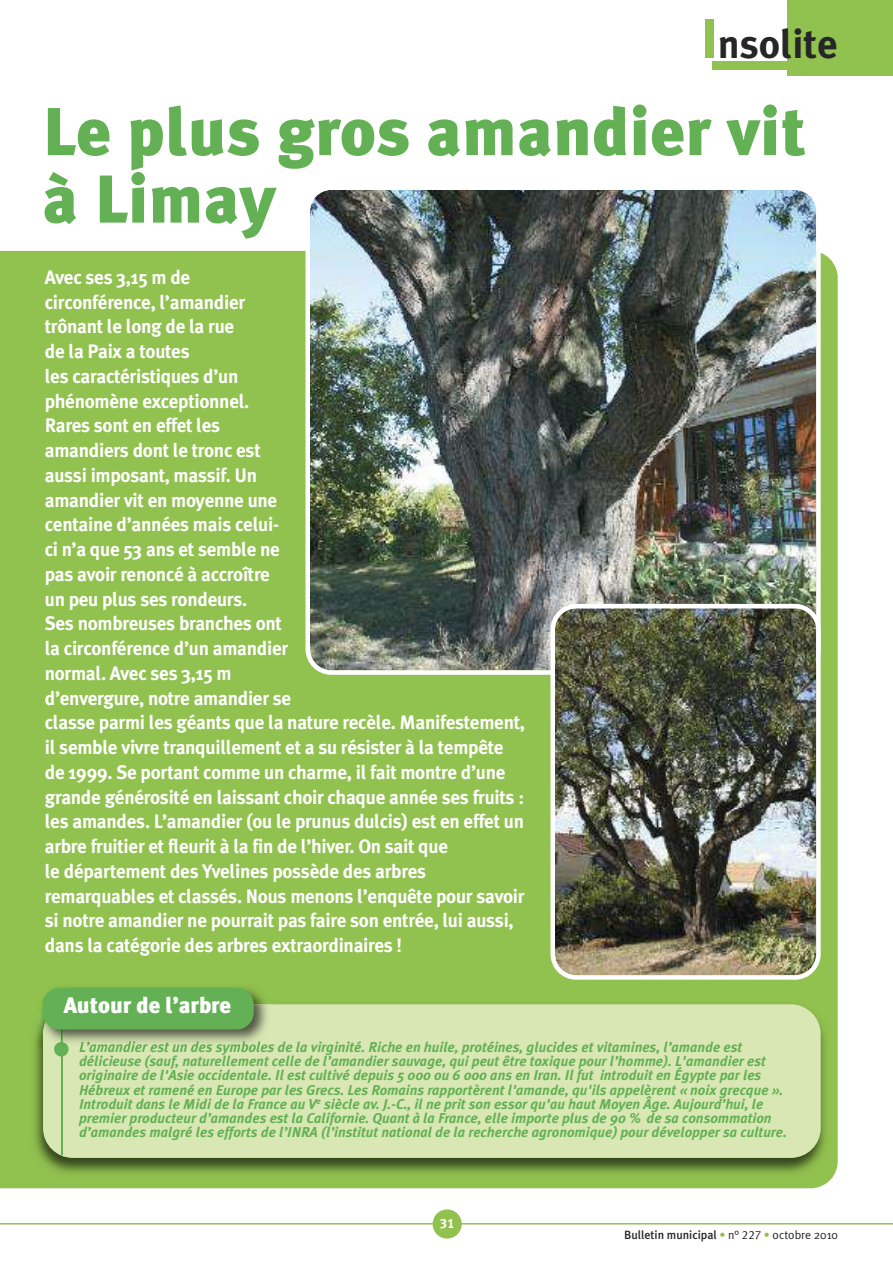
<style>
.page{position:relative;width:893px;height:1263px;background:#fff}
.page>*{position:absolute;margin:0;border:0;box-sizing:border-box;transform-origin:0 0}
.t1{font:900 67.5px/67.5px "Meta Plus";letter-spacing:.01em;color:#63b154}
.t2{font:700 40.5px "Meta Plus";color:#272627}
.t3{font:900 22.5px "Meta Plus";color:#fff}
.t4{font:700 19.5px/24.8px "Meta Plus";letter-spacing:-.015em;color:#fff}
.t5{font:italic 700 14.25px/14.2px "Meta Plus";color:#63b154}
.t6{font:13.5px "Meta Plus Bold Caps";color:#fff}
.t7{font:500 12px "Meta Plus";color:#272627}
.s1{font-size:55.5px;color:#91c14f}
.s2{font-family:"Meta Plus Normal";font-weight:400;color:#91c14f}
.s3{font-family:"Meta Plus Normal";font-weight:400}
.s4{font-family:"Meta Plus Normal Caps";font-weight:400}
</style>
<div class="page">
<hr style="left:0;top:1223px;width:893px;height:1px;background:#91c14f">
<div style="left:433px;top:1209px;width:29px;height:29px;background:#91c14f;border-radius:50%"></div>
<div style="left:787px;top:0;width:106px;height:76px;background:#91c14f"></div>
<div style="left:712px;top:61px;width:181px;height:9px;background:#91c14f"></div>
<div style="left:0;top:251px;width:838px;height:937px;background:#91c14f"></div>
<img style="left:305px;top:190px;width:516px;height:485px">
<img style="left:550px;top:604px;width:271px;height:376px">
<img style="left:28px;top:1000px;width:804px;height:180px">
<div style="left:43px;top:1004px;width:778px;height:154px;background:#d9e7b4;border-radius:30px"></div>
<hr style="left:61px;top:1026px;width:2px;height:129px;background:#63b154">
<div style="left:54px;top:1042px;width:15px;height:14px;background:#63b154;border-radius:50%"></div>
<img style="left:36px;top:981px;width:237px;height:68px">
<img style="left:43px;top:1004px;width:230px;height:45px">
<img style="left:80px;top:1041px;width:84px;height:8px">
<svg style="left:61px;top:1029px;width:2px;height:13px"></svg>
<img style="left:54px;top:1042px;width:15px;height:7px">
<div style="left:43px;top:988px;width:211px;height:41px;background:#63b154;border-radius:17px"></div>
<h2 class="t2" style="left:700px;top:20px;width:139px"><span class="s1">I</span>nsolite</h2>
<h1 class="t1" style="left:43px;top:98px;width:765px">Le plus gros amandier vit à Limay</h1>
<p class="t4" style="left:45px;top:265px;width:482px">Avec ses 3,15 m de<br>circonférence, l’amandier<br>trônant le long de la rue<br>de la Paix a toutes<br>les caractéristiques d’un<br>phénomène exceptionnel.<br>Rares sont en effet les<br>amandiers dont le tronc est<br>aussi imposant, massif. Un<br>amandier vit en moyenne une<br>centaine d’années mais celui-<br>ci n’a que 53 ans et semble ne<br>pas avoir renoncé à accroître<br>un peu plus ses rondeurs.<br>Ses nombreuses branches ont<br>la circonférence d’un amandier<br>normal. Avec ses 3,15 m<br>d’envergure, notre amandier se<br>classe parmi les géants que la nature recèle. Manifestement, il semble vivre tranquillement et a su résister à la tempête de 1999. Se portant comme un charme, il fait montre d’une grande générosité en laissant choir chaque année ses fruits : les amandes. L’amandier (ou le prunus dulcis) est en effet un arbre fruitier et fleurit à la fin de l’hiver. On sait que<br>le département des Yvelines possède des arbres remarquables et classés. Nous menons l’enquête pour savoir si notre amandier ne pourrait pas faire son entrée, lui aussi, dans la catégorie des arbres extraordinaires !</p>
<p class="t3" style="left:64px;top:992px;width:169px">Autour de l’arbre</p>
<p class="t5" style="left:79px;top:1040px;width:709px">L’amandier est un des symboles de la virginité. Riche en huile, protéines, glucides et vitamines, l’amande est délicieuse (sauf, naturellement celle de l’amandier sauvage, qui peut être toxique pour l’homme). L'amandier est originaire de l'Asie occidentale. Il est cultivé depuis 5 000 ou 6 000 ans en Iran. Il fut introduit en Égypte par les Hébreux et ramené en Europe par les Grecs. Les Romains rapportèrent l'amande, qu'ils appelèrent « noix grecque ».<br>Introduit dans le Midi de la France au V<sup>e</sup> siècle av. J.-C., il ne prit son essor qu'au haut Moyen Âge. Aujourd’hui, le premier producteur d’amandes est la Californie. Quant à la France, elle importe plus de 90 % de sa consommation d’amandes malgré les efforts de l’INRA (l’institut national de la recherche agronomique) pour développer sa culture.</p>
<p class="t6" style="left:440px;top:1215px;width:16px">31</p>
<p class="t7" style="left:624px;top:1227px;width:215px">Bulletin municipal <span class="s2">•</span> <span class="s3">n°</span> <span class="s4">227</span> <span class="s2">•</span> <span class="s3">octobre 2010</span></p>
</div>
